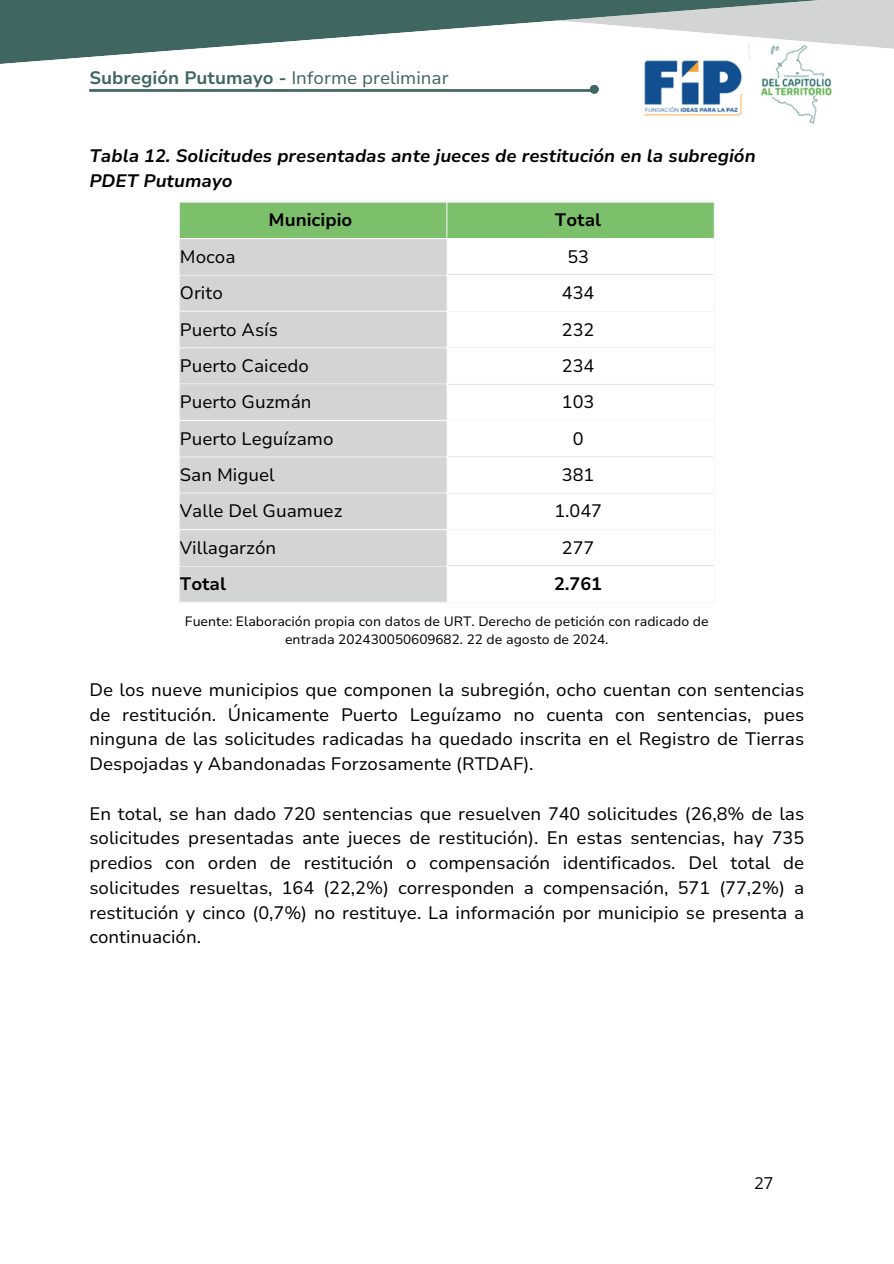
<style>
.page{position:relative;width:894px;height:1264px;background:#fff}
.page>*{position:absolute;margin:0;border:0;box-sizing:border-box;transform-origin:0 0}
.t1{font:18px/24.8px "Nunito Sans 10 pt";color:#000;text-align:justify}
.t2{font:italic 700 18px/24.8px "Nunito Sans 10 pt";color:#000}
.t3{font:700 18px "Nunito Sans 10 pt";color:#406661}
.t4{font:700 18px "Nunito Sans 10 pt";color:#000}
.t5{font:16.5px "Open Sans";color:#000}
.t6{font:13.5px/18px "Nunito Sans 10 pt";color:#000;text-align:center}
.s1{font-weight:400}
</style>
<div class="page">
<img style="left:644px;top:68px;width:188px;height:56px">
<svg style="left:864px;top:0;width:29px;height:49px"></svg>
<svg style="left:0;top:0;width:864px;height:68px"></svg>
<div style="left:748px;top:42px;width:21px;height:22px;background:#fff;border-radius:50%"></div>
<svg style="left:743px;top:69px;width:19px;height:28px"></svg>
<hr style="left:89px;top:89px;width:504px;height:3px;background:#406661">
<div style="left:589px;top:85px;width:9px;height:9px;background:#406661;border-radius:50%"></div>
<div style="left:180px;top:203px;width:533px;height:35px;background:#7dc06b"></div>
<div style="left:180px;top:239px;width:266px;height:363px;background:#d3d5d5"></div>
<hr style="left:179px;top:203px;width:1px;height:399px;background:#f9fafa">
<hr style="left:446px;top:203px;width:1px;height:399px;background:#f9fafa">
<hr style="left:713px;top:203px;width:1px;height:399px;background:#f9fafa">
<hr style="left:179px;top:202px;width:535px;height:1px;background:#f9fafa">
<hr style="left:179px;top:238px;width:535px;height:1px;background:#f9fafa">
<hr style="left:179px;top:274px;width:535px;height:1px;background:#f9fafa">
<hr style="left:179px;top:311px;width:535px;height:1px;background:#f9fafa">
<hr style="left:179px;top:347px;width:535px;height:1px;background:#f9fafa">
<hr style="left:179px;top:383px;width:535px;height:1px;background:#f9fafa">
<hr style="left:179px;top:420px;width:535px;height:1px;background:#f9fafa">
<hr style="left:179px;top:456px;width:535px;height:1px;background:#f9fafa">
<hr style="left:179px;top:492px;width:535px;height:2px;background:#f9fafa">
<hr style="left:179px;top:529px;width:535px;height:1px;background:#f9fafa">
<hr style="left:179px;top:565px;width:535px;height:1px;background:#f9fafa">
<hr style="left:179px;top:602px;width:535px;height:1px;background:#f9fafa">
<p class="t3" style="left:89px;top:66px;width:361px">Subregión Putumayo - <span class="s1">Informe preliminar</span></p>
<p class="t2" style="left:89px;top:143px;width:667px">Tabla 12. Solicitudes presentadas ante jueces de restitución en la subregión<br>PDET Putumayo</p>
<p class="t4" style="left:268px;top:208px;width:85px">Municipio</p>
<p class="t4" style="left:554px;top:208px;width:48px">Total</p>
<p class="t1" style="left:180px;top:244px;width:57px">Mocoa</p>
<p class="t1" style="left:567px;top:244px;width:23px">53</p>
<p class="t1" style="left:180px;top:281px;width:44px">Orito</p>
<p class="t1" style="left:562px;top:281px;width:34px">434</p>
<p class="t1" style="left:180px;top:317px;width:99px">Puerto Asís</p>
<p class="t1" style="left:562px;top:317px;width:34px">232</p>
<p class="t1" style="left:180px;top:353px;width:131px">Puerto Caicedo</p>
<p class="t1" style="left:562px;top:353px;width:34px">234</p>
<p class="t1" style="left:180px;top:390px;width:133px">Puerto Guzmán</p>
<p class="t1" style="left:562px;top:390px;width:34px">103</p>
<p class="t1" style="left:180px;top:426px;width:155px">Puerto Leguízamo</p>
<p class="t1" style="left:572px;top:426px;width:12px">0</p>
<p class="t1" style="left:180px;top:463px;width:96px">San Miguel</p>
<p class="t1" style="left:562px;top:463px;width:34px">381</p>
<p class="t1" style="left:180px;top:499px;width:164px">Valle Del Guamuez</p>
<p class="t1" style="left:554px;top:499px;width:49px">1.047</p>
<p class="t1" style="left:180px;top:535px;width:98px">Villagarzón</p>
<p class="t1" style="left:562px;top:535px;width:34px">277</p>
<p class="t4" style="left:180px;top:572px;width:48px">Total</p>
<p class="t4" style="left:554px;top:572px;width:49px">2.761</p>
<h2 class="t6" style="left:185px;top:613px;width:525px">Fuente: Elaboración propia con datos de URT. Derecho de petición con radicado de entrada 202430050609682. 22 de agosto de 2024.</h2>
<h2 class="t1" style="left:89px;top:677px;width:716px">De los nueve municipios que componen la subregión, ocho cuentan con sentencias de restitución. Únicamente Puerto Leguízamo no cuenta con sentencias, pues ninguna de las solicitudes radicadas ha quedado inscrita en el Registro de Tierras Despojadas y Abandonadas Forzosamente (RTDAF).</h2>
<h1 class="t1" style="left:89px;top:801px;width:716px">En total, se han dado 720 sentencias que resuelven 740 solicitudes (26,8% de las solicitudes presentadas ante jueces de restitución). En estas sentencias, hay 735 predios con orden de restitución o compensación identificados. Del total de solicitudes resueltas, 164 (22,2%) corresponden a compensación, 571 (77,2%) a restitución y cinco (0,7%) no restituye. La información por municipio se presenta a continuación.</h1>
<h2 class="t5" style="left:754px;top:1171px;width:20px">27</h2>
</div>
